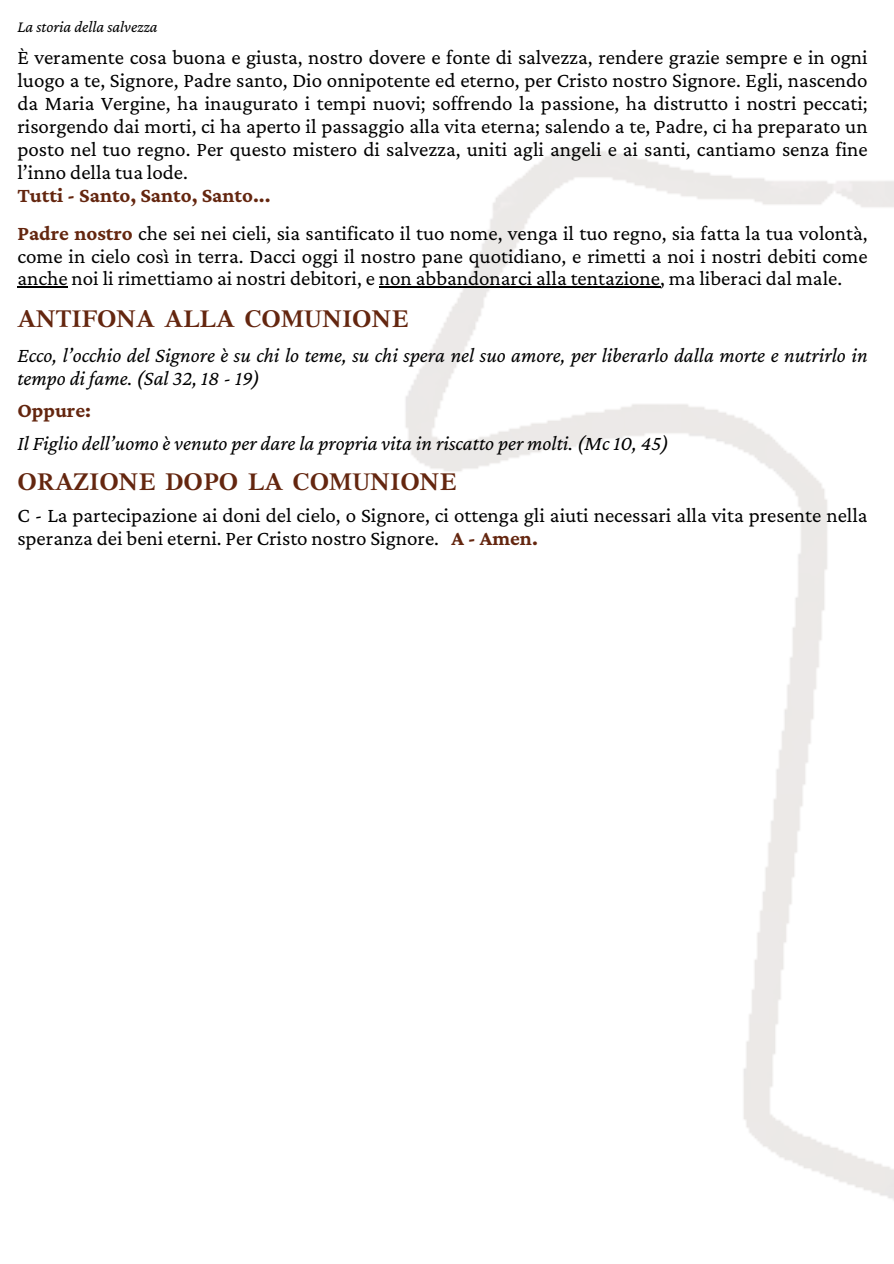
<style>
.page{position:relative;width:894px;height:1264px;background:#fff}
.page>*{position:absolute;margin:0;border:0;box-sizing:border-box;transform-origin:0 0}
.t1{font:700 24px "GFS Artemisia";color:#64260f}
.t2{font:21px/23px "Crimson Pro";color:#000}
.t3{font:italic 21px/23px "Crimson Pro";color:#000}
.t4{font:700 21px "Crimson Pro";color:#64260f}
.t5{font:italic 16.5px "Crimson Pro";color:#000}
.s1{font-weight:700;color:#64260f}
</style>
<div class="page">
<img style="left:388px;top:148px;width:505px;height:1051px">
<hr style="left:17px;top:286px;width:51px;height:1px;background:#000">
<hr style="left:379px;top:286px;width:281px;height:1px;background:#000">
<p class="t5" style="left:17px;top:17px;width:142px">La storia della salvezza</p>
<h3 class="t2" style="left:17px;top:45px;width:851px">È veramente cosa buona e giusta, nostro dovere e fonte di salvezza, rendere grazie sempre e in ogni luogo a te, Signore, Padre santo, Dio onnipotente ed eterno, per Cristo nostro Signore. Egli, nascendo da Maria Vergine, ha inaugurato i tempi nuovi; soffrendo la passione, ha distrutto i nostri peccati; risorgendo dai morti, ci ha aperto il passaggio alla vita eterna; salendo a te, Padre, ci ha preparato un posto nel tuo regno. Per questo mistero di salvezza, uniti agli angeli e ai santi, cantiamo senza fine l’inno della tua lode.<br><span class="s1">Tutti - Santo, Santo, Santo...</span></h3>
<p class="t2" style="left:17px;top:222px;width:851px;line-height:22.5px;text-align:justify"><span class="s1">Padre nostro</span> che sei nei cieli, sia santificato il tuo nome, venga il tuo regno, sia fatta la tua volontà, come in cielo così in terra. Dacci oggi il nostro pane quotidiano, e rimetti a noi i nostri debiti come anche noi li rimettiamo ai nostri debitori, e non abbandonarci alla tentazione, ma liberaci dal male.</p>
<h3 class="t1" style="left:17px;top:309px;width:392px">ANTIFONA ALLA COMUNIONE</h3>
<h1 class="t3" style="left:17px;top:343px;width:851px">Ecco, l’occhio del Signore è su chi lo teme, su chi spera nel suo amore, per liberarlo dalla morte e nutrirlo in tempo di fame. (Sal 32, 18 - 19)</h1>
<h3 class="t4" style="left:17px;top:398px;width:75px">Oppure:</h3>
<h2 class="t3" style="left:17px;top:431px;width:652px">Il Figlio dell’uomo è venuto per dare la propria vita in riscatto per molti. (Mc 10, 45)</h2>
<h3 class="t1" style="left:17px;top:472px;width:440px">ORAZIONE DOPO LA COMUNIONE</h3>
<h1 class="t2" style="left:17px;top:503px;width:851px">C - La partecipazione ai doni del cielo, o Signore, ci ottenga gli aiuti necessari alla vita presente nella speranza dei beni eterni. Per Cristo nostro Signore. <span class="s1">A - Amen.</span></h1>
</div>
